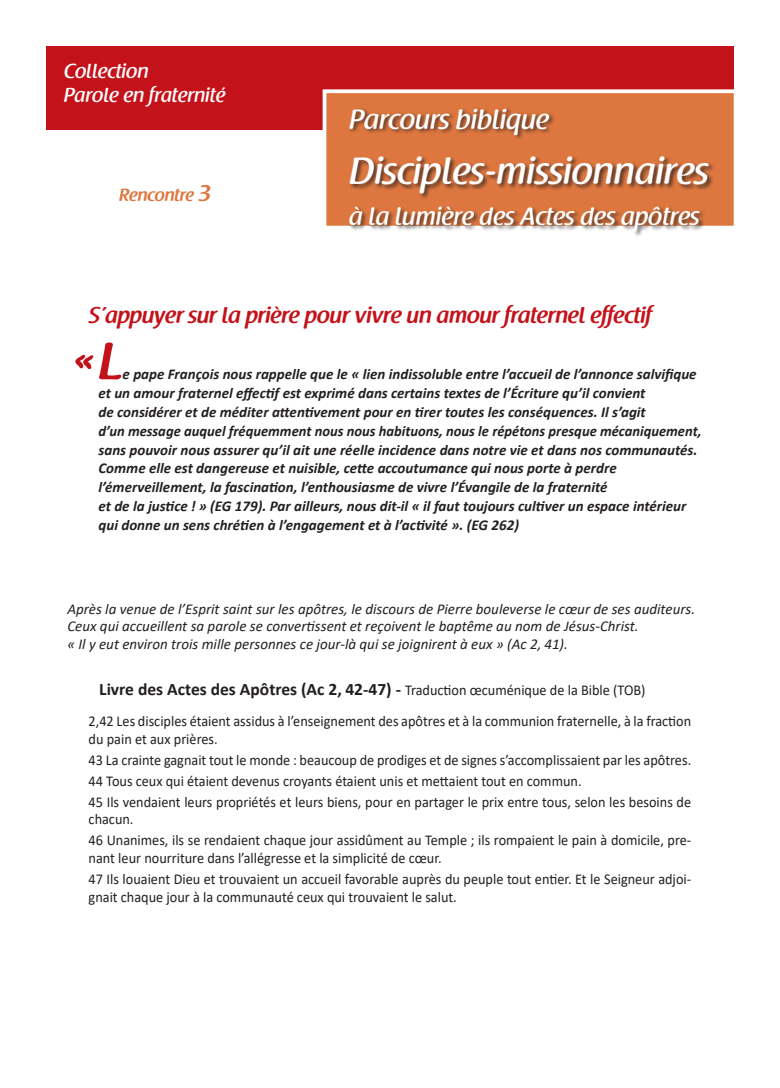
<style>
.page{position:relative;width:780px;height:1088px;background:#fff}
.page>*{position:absolute;margin:0;border:0;box-sizing:border-box;transform-origin:0 0}
.t1{font:600 52.5px "Raspoutine";color:#c4121a}
.t2{font:500 37.5px "Raspoutine";color:#fff}
.t3{font:500 27.5px "Raspoutine";color:#fff}
.t4{font:500 25px "Raspoutine";color:#fff}
.t5{font:600 22.5px "Raspoutine";color:#c4121a}
.t6{font:500 20px/24px "Raspoutine";color:#fff}
.t7{font:700 17.5px "Calibri";color:#231f20}
.t8{font:600 17.5px "Raspoutine";color:#dd773f}
.t9{font:italic 700 15px/18.8px "Calibri";color:#231f20}
.t10{font:15px/21px "Calibri";color:#231f20;scale:.95 1}
.t11{font:italic 15px/17.5px "Calibri";color:#231f20}
.s1{font-size:22.5px}
.s2{font-weight:400;font-size:15px}
</style>
<div class="page">
<div style="left:46px;top:46px;width:687px;height:84px;background:#c4121a"></div>
<div style="left:322px;top:89px;width:415px;height:140px;background:#dd773f;border:4px solid #fff"></div>
<div style="left:348px;top:107px;width:367px;height:130px;background:#231f20;opacity:.75"></div>
<h3 class="t6" style="left:64px;top:60px;width:163px">Collection<br>Parole en fraternité</h3>
<p class="t8" style="left:119px;top:185px;width:93px">Rencontre <span class="s1">3</span></p>
<h3 class="t3" style="left:349px;top:104px;width:201px">Parcours biblique</h3>
<h2 class="t2" style="left:349px;top:150px;width:361px">Disciples-missionnaires</h2>
<h3 class="t4" style="left:349px;top:202px;width:352px">à la lumière des Actes des apôtres</h3>
<h3 class="t5" style="left:89px;top:303px;width:564px">S’appuyer sur la prière pour vivre un amour fraternel effectif</h3>
<h1 class="t1" style="left:74px;top:332px;width:50px">« L</h1>
<p class="t9" style="left:98px;top:365px;width:604px;text-indent:24px">e pape François nous rappelle que le « lien indissoluble entre l’accueil de l’annonce salvifique et un amour fraternel effectif est exprimé dans certains textes de l’Écriture qu’il convient<br>de considérer et de méditer attentivement pour en tirer toutes les conséquences. Il s’agit<br>d’un message auquel fréquemment nous nous habituons, nous le répétons presque mécaniquement, sans pouvoir nous assurer qu’il ait une réelle incidence dans notre vie et dans nos communautés.<br>Comme elle est dangereuse et nuisible, cette accoutumance qui nous porte à perdre l’émerveillement, la fascination, l’enthousiasme de vivre l’Évangile de la fraternité<br>et de la justice ! » (EG 179). Par ailleurs, nous dit-il « il faut toujours cultiver un espace intérieur qui donne un sens chrétien à l’engagement et à l’activité ». (EG 262)</p>
<p class="t11" style="left:67px;top:599px;width:629px">Après la venue de l’Esprit saint sur les apôtres, le discours de Pierre bouleverse le cœur de ses auditeurs.<br>Ceux qui accueillent sa parole se convertissent et reçoivent le baptême au nom de Jésus-Christ.<br>« Il y eut environ trois mille personnes ce jour-là qui se joignirent à eux » (Ac 2, 41).</p>
<p class="t7" style="left:99px;top:676px;width:547px">Livre des Actes des Apôtres (Ac 2, 42-47) - <span class="s2">Traduction œcuménique de la Bible (TOB)</span></p>
<p class="t10" style="left:89px;top:712px;width:635px;line-height:17.5px">2,42 Les disciples étaient assidus à l’enseignement des apôtres et à la communion fraternelle, à la fraction du pain et aux prières.</p>
<p class="t10" style="left:89px;top:749px;width:635px">43 La crainte gagnait tout le monde : beaucoup de prodiges et de signes s’accomplissaient par les apôtres.<br>44 Tous ceux qui étaient devenus croyants étaient unis et mettaient tout en commun.<br>45 Ils vendaient leurs propriétés et leurs biens, pour en partager le prix entre tous, selon les besoins de</p>
<p class="t10" style="left:89px;top:808px;width:636px">chacun.<br>46 Unanimes, ils se rendaient chaque jour assidûment au Temple ; ils rompaient le pain à domicile, pre-</p>
<p class="t10" style="left:89px;top:847px;width:636px">nant leur nourriture dans l’allégresse et la simplicité de cœur.<br>47 Ils louaient Dieu et trouvaient un accueil favorable auprès du peuple tout entier. Et le Seigneur adjoi-</p>
<p class="t10" style="left:89px;top:885px;width:389px">gnait chaque jour à la communauté ceux qui trouvaient le salut.</p>
</div>
